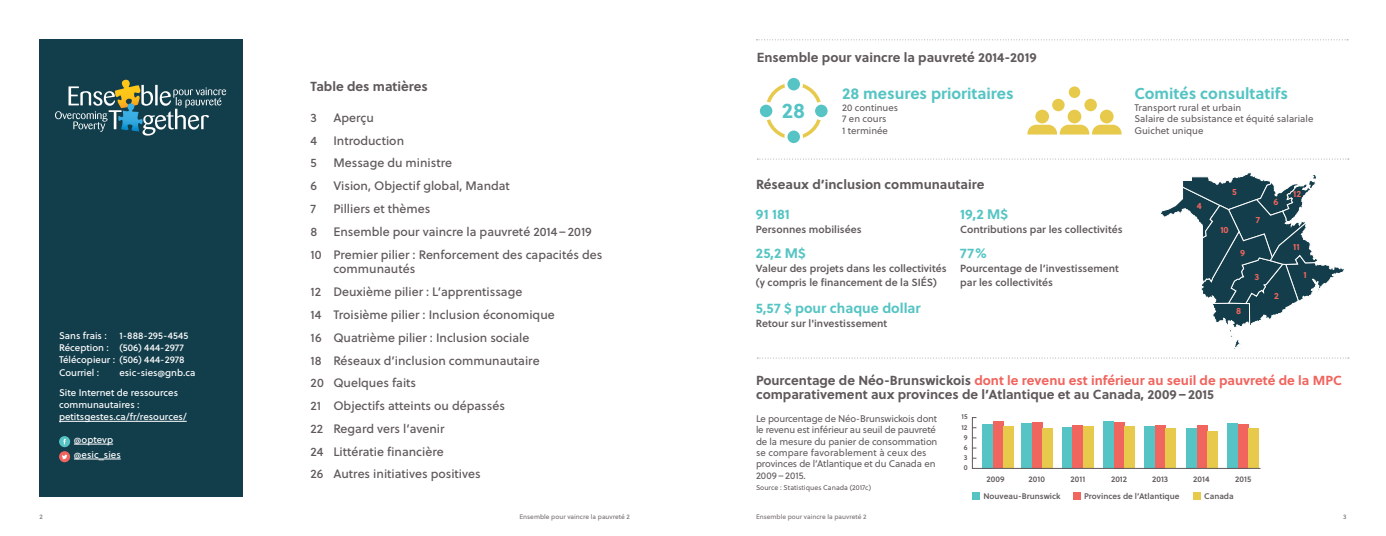
<style>
.page{position:relative;width:1386px;height:536px;background:#fff}
.page>*{position:absolute;margin:0;border:0;box-sizing:border-box;transform-origin:0 0}
.t1{font:700 21.26px "Soleil";color:#56c4c4}
.t2{font:700 15.75px "Soleil";color:#56c4c4}
.t3{font:700 13.83px "Soleil";color:#56c4c4}
.t4{font:700 13.12px/14px "Soleil";color:#60595b}
.t5{font:12.25px/22.8px "Soleil Bk";color:#60595b}
.t6{font:10.41px/13.8px "Soleil Sb";color:#60595b}
.t7{font:9.62px/11.4px "Soleil";color:#60595b}
.t8{font:9.62px/12.2px "Soleil Bk";color:#fff}
.t9{font:700 9.01px "Soleil";color:#f0655e}
.t10{font:600 8.22px "Soleil";color:#60595b}
.t11{font:600 7.17px "Soleil";color:#60595b}
.t12{font:7px "Soleil";color:#60595b}
.t13{font:6.56px "Soleil Bk";color:#7e7677}
.s1{color:#f1645e}
</style>
<div class="page">
<div style="left:39px;top:39px;width:204px;height:457px;background:#123d4b"></div>
<hr style="left:59px;top:421px;width:128px;height:1px;background:#fff">
<hr style="left:74px;top:443px;width:39px;height:1px;background:#fff">
<hr style="left:74px;top:458px;width:47px;height:1px;background:#fff">
<svg style="left:55px;top:80px;width:171px;height:55px"></svg>
<div style="left:59px;top:451px;width:11px;height:11px;background:#f1645e;border-radius:50%"></div>
<svg style="left:62px;top:454px;width:5px;height:5px"></svg>
<div style="left:59px;top:436px;width:11px;height:11px;background:#56c4c4;border-radius:50%"></div>
<svg style="left:63px;top:438px;width:3px;height:6px"></svg>
<svg style="left:756px;top:39px;width:592px;height:1px"></svg>
<svg style="left:757px;top:158px;width:592px;height:1px"></svg>
<svg style="left:757px;top:357px;width:592px;height:1px"></svg>
<svg style="left:1161px;top:172px;width:183px;height:177px"></svg>
<div style="left:765px;top:82px;width:57px;height:57px;border:4px solid #e7ca4c;border-radius:50%"></div>
<div style="left:786px;top:76px;width:15px;height:16px;background:#56c4c4;border-radius:50%"></div>
<div style="left:784px;top:75px;width:19px;height:18px;border:3px solid #fff;border-radius:50%"></div>
<svg style="left:786px;top:129px;width:15px;height:15px"></svg>
<div style="left:784px;top:127px;width:19px;height:19px;border:3px solid #fff;border-radius:50%"></div>
<div style="left:758px;top:103px;width:16px;height:16px;background:#56c4c4;border-radius:50%"></div>
<div style="left:757px;top:102px;width:18px;height:18px;border:3px solid #fff;border-radius:50%"></div>
<div style="left:814px;top:103px;width:15px;height:16px;background:#56c4c4;border-radius:50%"></div>
<div style="left:812px;top:102px;width:19px;height:18px;border:3px solid #fff;border-radius:50%"></div>
<div style="left:1100px;top:110px;width:14px;height:13px;background:#e7ca4c;border-radius:50%"></div>
<div style="left:1068px;top:110px;width:13px;height:13px;background:#e7ca4c;border-radius:50%"></div>
<div style="left:1052px;top:99px;width:13px;height:12px;background:#e7ca4c;border-radius:50%"></div>
<div style="left:1084px;top:99px;width:13px;height:12px;background:#e7ca4c;border-radius:50%"></div>
<div style="left:1069px;top:86px;width:11px;height:12px;background:#e7ca4c;border-radius:50%"></div>
<svg style="left:1027px;top:125px;width:95px;height:9px"></svg>
<div style="left:1035px;top:110px;width:14px;height:13px;background:#e7ca4c;border-radius:50%"></div>
<div style="left:972px;top:492px;width:8px;height:7px;background:#56c4c4"></div>
<div style="left:1073px;top:492px;width:7px;height:7px;background:#f0655e"></div>
<div style="left:1193px;top:492px;width:7px;height:7px;background:#e7ca4c"></div>
<svg style="left:972px;top:417px;width:289px;height:52px"></svg>
<p class="t8" style="left:59px;top:329px;width:49px">Sans frais :</p>
<p class="t8" style="left:59px;top:329px;width:131px;text-indent:60px">1-888-295-4545<br>Réception : (506) 444-2977<br>Télécopieur : (506) 444-2978<br>Courriel :</p>
<p class="t8" style="left:59px;top:362px;width:138px;line-height:20.1px;text-indent:60px">esic-sies@gnb.ca<br>Site Internet de ressources</p>
<p class="t8" style="left:59px;top:398px;width:129px">communautaires : petitsgestes.ca/fr/resources/</p>
<p class="t8" style="left:74px;top:432px;width:48px;line-height:14.9px">@optevp @esic_sies</p>
<p class="t4" style="left:311px;top:79px;width:119px">Table des matières</p>
<p class="t5" style="left:311px;top:106px;width:8px">3</p>
<p class="t5" style="left:333px;top:106px;width:42px">Aperçu</p>
<p class="t5" style="left:311px;top:128px;width:8px">4</p>
<p class="t5" style="left:333px;top:128px;width:72px">Introduction</p>
<p class="t5" style="left:311px;top:151px;width:8px">5</p>
<p class="t5" style="left:333px;top:151px;width:120px">Message du ministre</p>
<p class="t5" style="left:311px;top:174px;width:8px">6</p>
<p class="t5" style="left:333px;top:174px;width:178px">Vision, Objectif global, Mandat</p>
<p class="t5" style="left:311px;top:197px;width:7px">7</p>
<p class="t5" style="left:333px;top:197px;width:99px">Pilliers et thèmes</p>
<p class="t5" style="left:311px;top:219px;width:8px">8</p>
<p class="t5" style="left:311px;top:219px;width:293px;text-indent:23px">Ensemble pour vaincre la pauvreté 2014 – 2019<br>10 Premier pilier : Renforcement des capacités des</p>
<p class="t5" style="left:311px;top:257px;width:246px;text-indent:23px">communautés<br>12 Deuxième pilier : L’apprentissage<br>14 Troisième pilier : Inclusion économique<br>16 Quatrième pilier : Inclusion sociale<br>18 Réseaux d’inclusion communautaire<br>20 Quelques faits<br>21 Objectifs atteints ou dépassés<br>22 Regard vers l’avenir<br>24 Littératie financière<br>26 Autres initiatives positives</p>
<p class="t4" style="left:757px;top:50px;width:281px">Ensemble pour vaincre la pauvreté 2014-2019</p>
<h1 class="t1" style="left:782px;top:94px;width:25px">28</h1>
<p class="t2" style="left:842px;top:81px;width:173px">28 mesures prioritaires</p>
<p class="t7" style="left:842px;top:101px;width:58px">20 continues<br>7 en cours<br>1 terminée</p>
<p class="t2" style="left:1134px;top:81px;width:155px">Comités consultatifs</p>
<p class="t7" style="left:1134px;top:101px;width:180px">Transport rural et urbain<br>Salaire de subsistance et équité salariale<br>Guichet unique</p>
<p class="t4" style="left:756px;top:176px;width:230px">Réseaux d’inclusion communautaire</p>
<p class="t9" style="left:1232px;top:185px;width:6px">5</p>
<p class="t9" style="left:1293px;top:187px;width:9px">12</p>
<p class="t9" style="left:1274px;top:195px;width:7px">6</p>
<p class="t9" style="left:1197px;top:198px;width:6px">4</p>
<p class="t3" style="left:960px;top:203px;width:49px">19,2 M$</p>
<p class="t6" style="left:960px;top:222px;width:164px">Contributions par les collectivités</p>
<p class="t3" style="left:960px;top:242px;width:28px">77%</p>
<p class="t6" style="left:960px;top:261px;width:160px">Pourcentage de l’investissement par les collectivités</p>
<p class="t9" style="left:1303px;top:268px;width:5px">1</p>
<p class="t9" style="left:1274px;top:289px;width:6px">2</p>
<p class="t3" style="left:756px;top:203px;width:35px">91 181</p>
<p class="t6" style="left:756px;top:222px;width:107px">Personnes mobilisées</p>
<p class="t3" style="left:756px;top:242px;width:51px">25,2 M$</p>
<p class="t6" style="left:756px;top:261px;width:192px">Valeur des projets dans les collectivités (y compris le financement de la SIÉS)</p>
<p class="t3" style="left:756px;top:297px;width:166px">5,57 $ pour chaque dollar</p>
<p class="t6" style="left:756px;top:316px;width:133px">Retour sur l'investissement</p>
<p class="t9" style="left:1256px;top:213px;width:6px">7</p>
<p class="t9" style="left:1220px;top:223px;width:10px">10</p>
<p class="t9" style="left:1293px;top:240px;width:8px">11</p>
<p class="t9" style="left:1240px;top:245px;width:7px">9</p>
<p class="t9" style="left:1254px;top:270px;width:6px">3</p>
<p class="t9" style="left:1236px;top:304px;width:7px">8</p>
<p class="t4" style="left:756px;top:373px;width:587px">Pourcentage de Néo-Brunswickois <span class="s1">dont le revenu est inférieur au seuil de pauvreté de la MPC </span>comparativement aux provinces de l’Atlantique et au Canada, 2009 – 2015</p>
<p class="t7" style="left:756px;top:412px;width:183px">Le pourcentage de Néo-Brunswickois dont le revenu est inférieur au seuil de pauvreté de la mesure du panier de consommation se compare favorablement à ceux des provinces de l’Atlantique et du Canada en 2009 – 2015.</p>
<p class="t12" style="left:756px;top:482px;width:117px">Source : Statistiques Canada (2017c)</p>
<p class="t11" style="left:962px;top:411px;width:8px">15</p>
<p class="t11" style="left:962px;top:422px;width:8px">12</p>
<p class="t11" style="left:964px;top:432px;width:5px">9</p>
<p class="t11" style="left:964px;top:442px;width:5px">6</p>
<p class="t11" style="left:964px;top:452px;width:5px">3</p>
<p class="t11" style="left:964px;top:461px;width:5px">0</p>
<p class="t10" style="left:987px;top:472px;width:20px">2009</p>
<p class="t10" style="left:1029px;top:472px;width:18px">2010</p>
<p class="t10" style="left:1071px;top:472px;width:16px">2011</p>
<p class="t10" style="left:1111px;top:472px;width:18px">2012</p>
<p class="t10" style="left:1152px;top:472px;width:18px">2013</p>
<p class="t10" style="left:1193px;top:472px;width:18px">2014</p>
<p class="t10" style="left:1235px;top:472px;width:17px">2015</p>
<p class="t10" style="left:984px;top:489px;width:79px">Nouveau-Brunswick</p>
<p class="t10" style="left:1084px;top:490px;width:97px">Provinces de l’Atlantique</p>
<p class="t10" style="left:1204px;top:490px;width:31px">Canada</p>
<p class="t13" style="left:39px;top:511px;width:5px">2</p>
<p class="t13" style="left:520px;top:511px;width:112px">Ensemble pour vaincre la pauvreté 2</p>
<p class="t13" style="left:756px;top:511px;width:112px">Ensemble pour vaincre la pauvreté 2</p>
<p class="t13" style="left:1343px;top:511px;width:5px">3</p>
</div>
